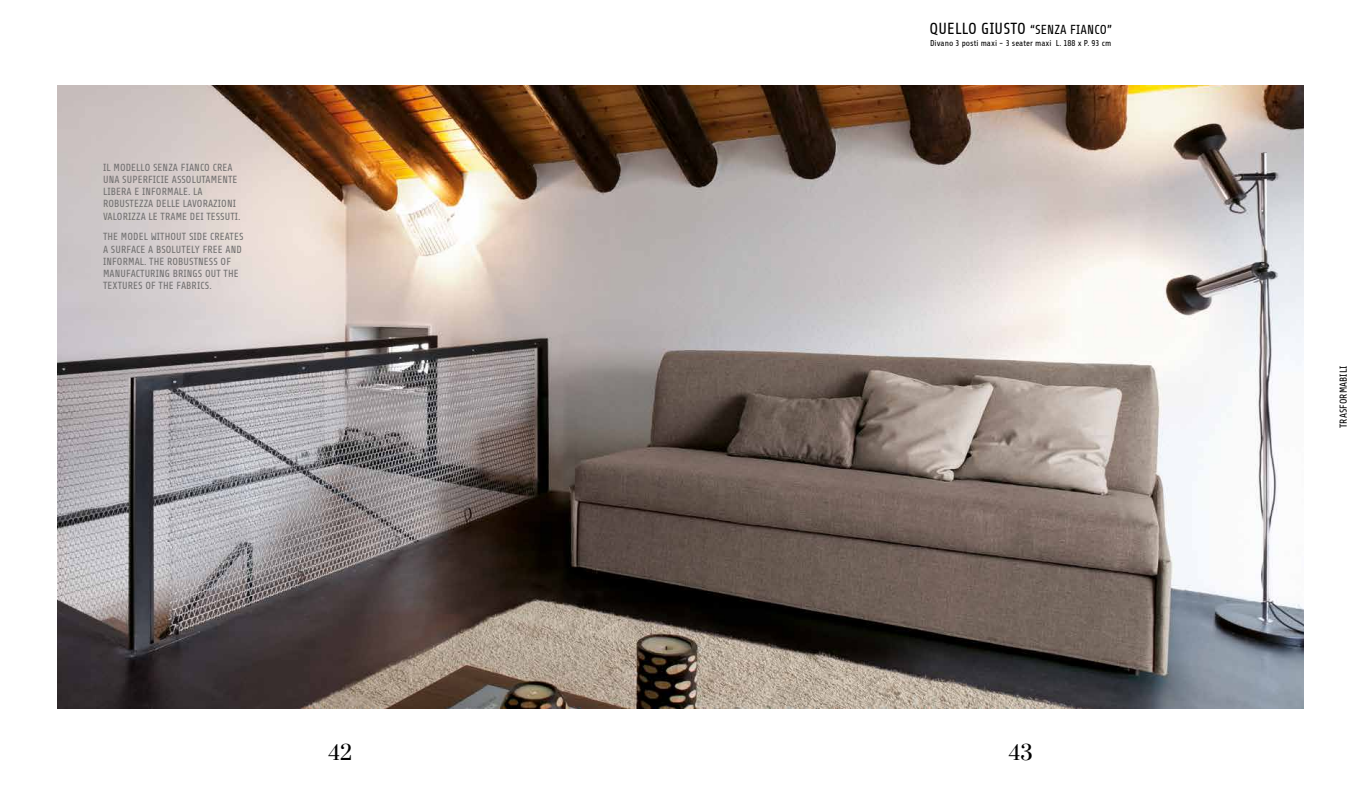
<style>
.page{position:relative;width:1361px;height:794px;background:#fff}
.page>*{position:absolute;margin:0;border:0;box-sizing:border-box;transform-origin:0 0}
.t1{font:20px "Prata";color:#000}
.t2{font:13px "Share";letter-spacing:.01em;color:#000}
.t3{font:10.3px/12.1px "Share";letter-spacing:.01em;color:#706f6f}
.t4{font:10px "Share";letter-spacing:.01em;color:#000}
.t5{font:8.5px "Share";color:#000}
.s1{font-size:16px}
</style>
<div class="page">
<img style="left:58px;top:85px;width:1245px;height:623px">
<p class="t3" style="left:103px;top:162px;width:139px">IL MODELLO SENZA FIANCO CREA<br>UNA SUPERFICIE ASSOLUTAMENTE<br>LIBERA E INFORMALE. LA<br>ROBUSTEZZA DELLE LAVORAZIONI<br>VALORIZZA LE TRAME DEI TESSUTI.</p>
<p class="t3" style="left:103px;top:231px;width:142px">THE MODEL WITHOUT SIDE CREATES<br>A SURFACE A BSOLUTELY FREE AND<br>INFORMAL. THE ROBUSTNESS OF<br>MANUFACTURING BRINGS OUT THE<br>TEXTURES OF THE FABRICS.</p>
<p class="t2" style="left:929px;top:23px;width:184px"><span class="s1">QUELLO GIUSTO</span> “SENZA FIANCO”</p>
<p class="t5" style="left:930px;top:39px;width:183px">Divano 3 posti maxi - 3 seater maxi L. 188 x P. 93 cm</p>
<h1 class="t1" style="left:328px;top:740px;width:25px">42</h1>
<h1 class="t1" style="left:1008px;top:740px;width:25px">43</h1>
<p class="t4" style="left:1338px;top:428px;width:64px;rotate:-90deg">TRASFORMABILI</p>
</div>
